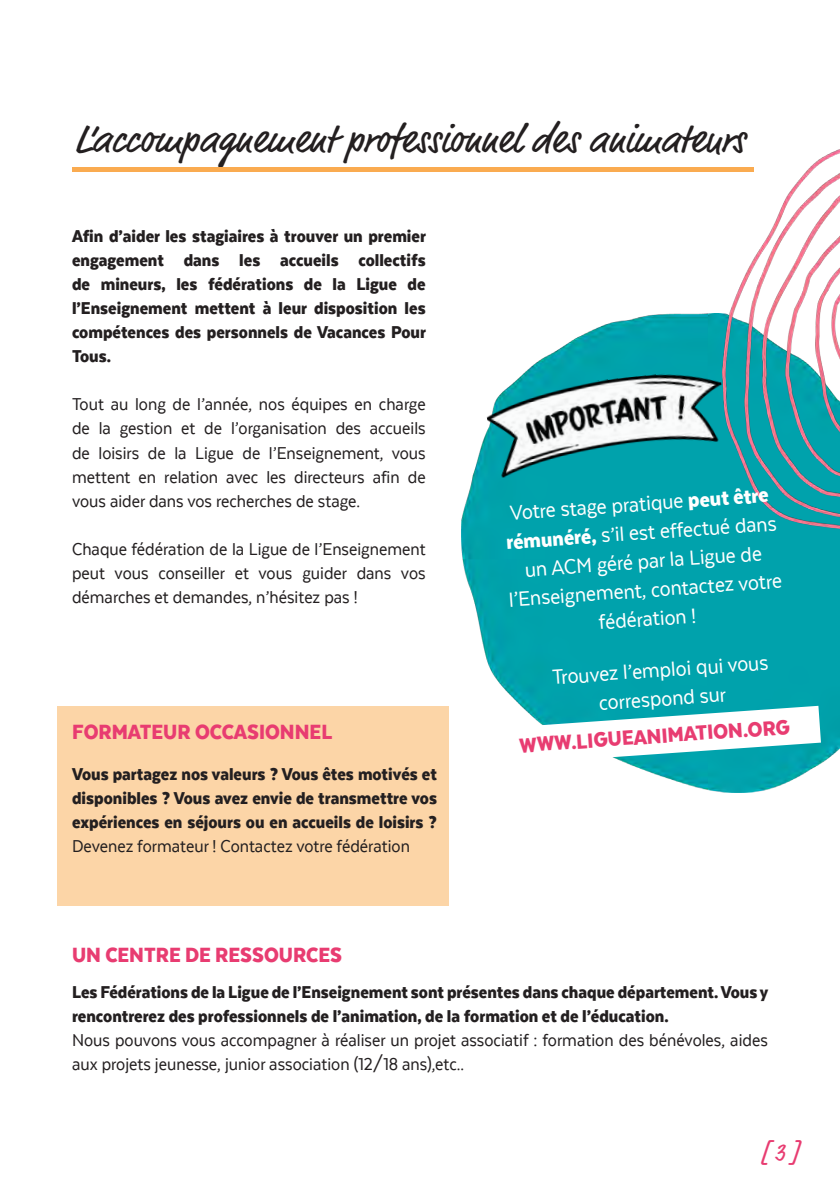
<style>
.page{position:relative;width:840px;height:1191px;background:#fff}
.page>*{position:absolute;margin:0;border:0;box-sizing:border-box;transform-origin:0 0}
.t1{font:40px "Market Pro";color:#231f20}
.t2{font:24.6px "Market Pro";color:#e83c71}
.t3{font:24px/28.8px "Texta Narrow";color:#fff;text-align:center}
.t4{font:900 24px "Texta Narrow";color:#e83c71}
.t5{font:20px/24px "Texta Narrow";color:#231f20;text-align:justify}
.t6{font:900 20px/24px "Texta Narrow";color:#231f20;text-align:justify}
.s1{font-weight:900}
</style>
<div class="page">
<div style="left:57px;top:706px;width:391px;height:199px;background:#fcd5a7"></div>
<img style="left:461px;top:314px;width:378px;height:478px">
<img style="left:722px;top:149px;width:117px;height:383px">
<img style="left:484px;top:368px;width:244px;height:110px">
<svg style="left:461px;top:706px;width:359px;height:61px"></svg>
<div style="left:72px;top:167px;width:680px;height:5px;background:#faab50"></div>
<h1 class="t1" style="left:74px;top:112px;width:672px">L’accompagnement professionnel des animateurs</h1>
<p class="t6" style="left:72px;top:224px;width:355px">Afin d’aider les stagiaires à trouver un premier engagement dans les accueils collectifs de mineurs, les fédérations de la Ligue de l’Enseignement mettent à leur disposition les compétences des personnels de Vacances Pour Tous.</p>
<p class="t5" style="left:72px;top:392px;width:355px">Tout au long de l’année, nos équipes en charge de la gestion et de l’organisation des accueils de loisirs de la Ligue de l’Enseignement, vous mettent en relation avec les directeurs afin de vous aider dans vos recherches de stage.</p>
<p class="t5" style="left:72px;top:536px;width:355px">Chaque fédération de la Ligue de l’Enseignement peut vous conseiller et vous guider dans vos démarches et demandes, n’hésitez pas !</p>
<p class="t4" style="left:72px;top:719px;width:262px">FORMATEUR OCCASIONNEL</p>
<p class="t6" style="left:72px;top:761px;width:366px">Vous partagez nos valeurs ? Vous êtes motivés et disponibles ? Vous avez envie de transmettre vos expériences en séjours ou en accueils de loisirs ?</p>
<p class="t5" style="left:72px;top:833px;width:339px">Devenez formateur ! Contactez votre fédération</p>
<p class="t3" style="left:501px;top:498px;width:275px;rotate:-4deg">Votre stage pratique <span class="s1">peut être rémunéré,</span> s’il est effectué dans un ACM géré par la Ligue de l’Enseignement, contactez votre fédération !</p>
<p class="t3" style="left:551px;top:662px;width:218px;rotate:-4deg">Trouvez l’emploi qui vous correspond sur</p>
<p class="t4" style="left:518px;top:733px;width:272px;rotate:-4deg">WWW.LIGUEANIMATION.ORG</p>
<p class="t4" style="left:72px;top:942px;width:271px">UN CENTRE DE RESSOURCES</p>
<p class="t6" style="left:72px;top:979px;width:697px">Les Fédérations de la Ligue de l’Enseignement sont présentes dans chaque département. Vous y rencontrerez des professionnels de l’animation, de la formation et de l’éducation.</p>
<p class="t5" style="left:72px;top:1028px;width:697px">Nous pouvons vous accompagner à réaliser un projet associatif : formation des bénévoles, aides aux projets jeunesse, junior association (12/18 ans),etc..</p>
<p class="t2" style="left:760px;top:1135px;width:40px">[ 3 ]</p>
</div>
